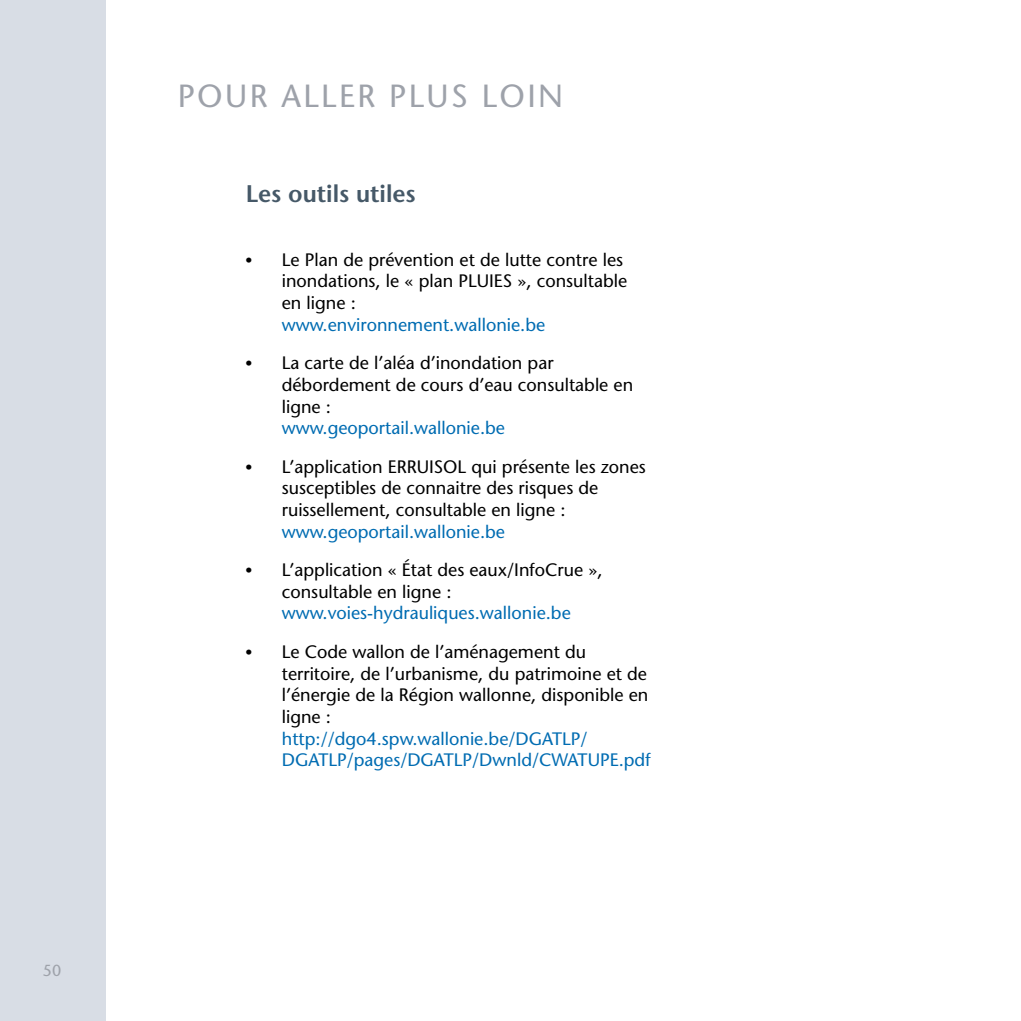
<style>
.page{position:relative;width:1021px;height:1021px;background:#fff}
.page>*{position:absolute;margin:0;border:0;box-sizing:border-box;transform-origin:0 0}
.t1{font:500 32px "Stone Sans Std";letter-spacing:.075em;color:#9ea2aa}
.t2{font:600 24px "Stone Sans Std";color:#465968}
.t3{font:500 18px/21.6px "Stone Sans Std";color:#000}
.t4{font:500 18px/21.6px "Stone Sans Std";color:#006cb2}
.t5{font:500 16px "Stone Sans Std";color:#9ea2aa}
.s1{font-family:"Times";font-weight:400}
</style>
<div class="page">
<div style="left:0;top:0;width:106px;height:1020px;background:#d8dde5"></div>
<p class="t5" style="left:43px;top:960px;width:20px">50</p>
<h1 class="t1" style="left:178px;top:77px;width:387px">Pour aller plus loi n</h1>
<h2 class="t2" style="left:246px;top:179px;width:172px">Les outils utiles</h2>
<p class="t3" style="left:282px;top:249px;width:347px;text-indent:-36px"><span class="s1">•</span> Le Plan de prévention et de lutte contre les inondations, le « plan PLU IES », consultable en ligne :</p>
<p class="t4" style="left:282px;top:313px;width:265px">www.environnement.wallonie.be</p>
<p class="t3" style="left:282px;top:352px;width:353px;text-indent:-36px"><span class="s1">•</span> La carte de l’aléa d’inondation par débordement de cours d’eau consultable en ligne :</p>
<p class="t4" style="left:282px;top:417px;width:225px">www.geoportail.wallonie.be</p>
<p class="t3" style="left:246px;top:455px;width:153px"><span class="s1">•</span> L’application ERRU</p>
<p class="t3" style="left:429px;top:455px;width:17px">ISOL</p>
<p class="t3" style="left:282px;top:455px;width:365px;text-indent:190px">qui présente les zones susceptibles de connaitre des risques de ruissellement, consultable en ligne :</p>
<p class="t4" style="left:282px;top:520px;width:225px">www.geoportail.wallonie.be</p>
<p class="t3" style="left:282px;top:559px;width:322px;text-indent:-36px"><span class="s1">•</span> L’application « État des eaux/InfoCrue », consultable en ligne :</p>
<p class="t4" style="left:282px;top:602px;width:290px">www.voies-hydrauliques.wallonie.be</p>
<p class="t3" style="left:282px;top:641px;width:368px;text-indent:-36px"><span class="s1">•</span> Le Code wallon de l’aménagement du territoire, de l’urbanisme, du patrimoine et de l’énergie de la Région wallonne, disponible en ligne :</p>
<p class="t4" style="left:282px;top:727px;width:370px">http://dgo4.spw.wallonie.be/DGATLP/<br>DGATLP/pages/DGATLP/Dwnld/CWATU PE.pdf</p>
</div>
